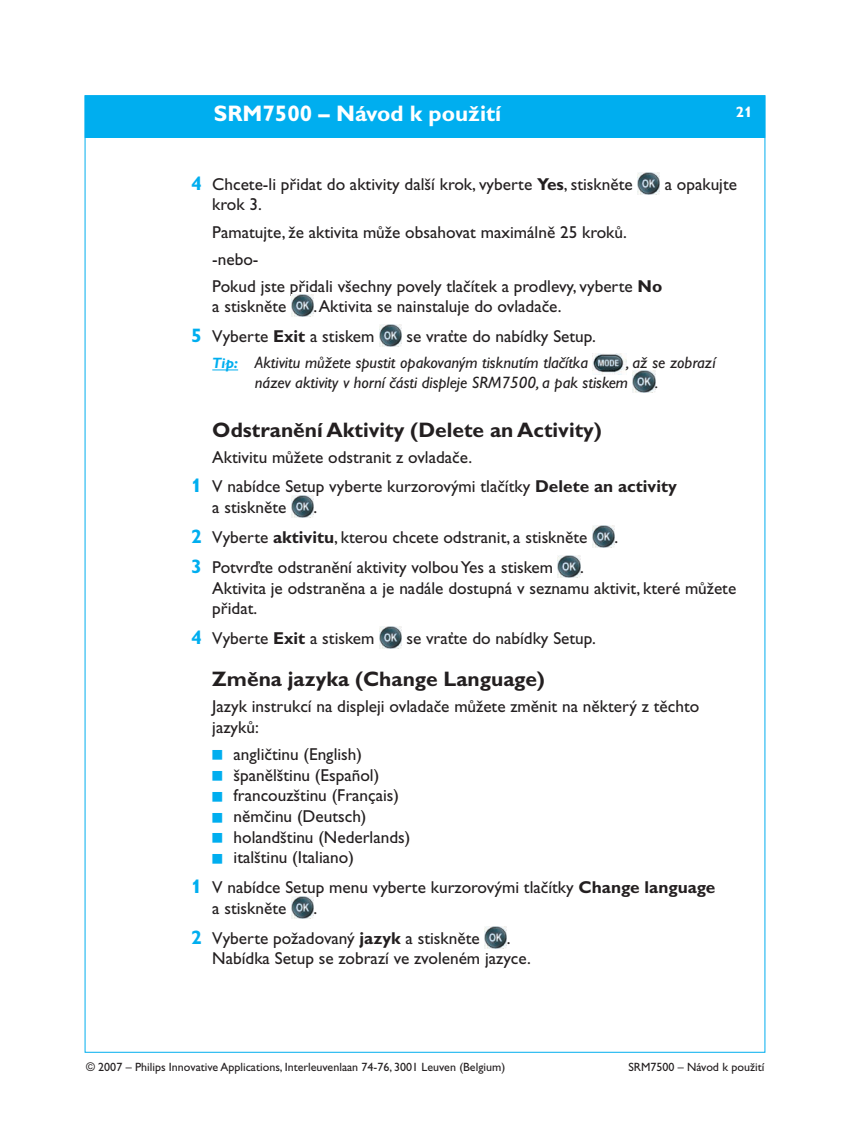
<style>
.page{position:relative;width:850px;height:1148px;background:#fff}
.page>*{position:absolute;margin:0;border:0;box-sizing:border-box;transform-origin:0 0}
.t1{font:700 22.5px "Gill Sans CE";color:#fff}
.t2{font:700 21px "Gill Sans CE";color:#231f20}
.t3{font:17.25px/20.7px "Gill Sans CE";color:#231f20}
.t4{font:italic 16.5px/19.8px "Gill Sans CE";color:#231f20}
.t5{font:700 15px "Gill Alt One";color:#fff}
.t6{font:12px "Gill Sans CE";color:#231f20}
.s1{font-family:"Gill Alt One";font-weight:700;font-size:19.5px;color:#00aeef}
.s2{font-weight:700}
.s3{font-weight:700;font-size:15px;color:#00aeef}
</style>
<div class="page">
<div style="left:85px;top:96px;width:679px;height:41px;background:#00aeef"></div>
<div style="left:85px;top:95px;width:680px;height:43px;border:2px solid #00aeef"></div>
<svg style="left:212px;top:369px;width:26px;height:1px"></svg>
<img style="left:637px;top:172px;width:23px;height:22px">
<img style="left:291px;top:295px;width:22px;height:22px">
<img style="left:379px;top:324px;width:22px;height:23px">
<img style="left:593px;top:354px;width:33px;height:20px">
<img style="left:632px;top:370px;width:23px;height:23px">
<img style="left:291px;top:495px;width:22px;height:22px">
<img style="left:592px;top:525px;width:22px;height:22px">
<img style="left:558px;top:555px;width:22px;height:22px">
<img style="left:379px;top:626px;width:22px;height:22px">
<img style="left:291px;top:896px;width:22px;height:22px">
<img style="left:484px;top:926px;width:23px;height:22px">
<h1 class="t1" style="left:214px;top:101px;width:289px">SRM7500 – Návod k použití</h1>
<p class="t5" style="left:736px;top:103px;width:18px">21</p>
<p class="t3" style="left:191px;top:174px;width:443px"><span class="s1">4</span> Chcete-li přidat do aktivity další krok, vyberte <span class="s2">Yes</span>, stiskněte</p>
<p class="t3" style="left:664px;top:174px;width:74px">a opakujte</p>
<p class="t3" style="left:212px;top:191px;width:451px;line-height:27.2px">krok 3.<br>Pamatujte, že aktivita může obsahovat maximálně 25 kroků. -nebo-<br>Pokud jste přidali všechny povely tlačítek a prodlevy, vyberte <span class="s2">No</span></p>
<p class="t3" style="left:212px;top:296px;width:76px">a stiskněte</p>
<p class="t3" style="left:191px;top:292px;width:370px;line-height:29.8px;text-indent:122px">. Aktivita se nainstaluje do ovladače.<br><span class="s1">5</span> Vyberte <span class="s2">Exit</span> a stiskem</p>
<p class="t3" style="left:406px;top:326px;width:189px">se vraťte do nabídky Setup.</p>
<p class="t4" style="left:212px;top:353px;width:377px"><span class="s3">Tip:</span> Aktivitu můžete spustit opakovaným tisknutím tlačítka</p>
<p class="t4" style="left:255px;top:353px;width:462px;text-indent:371px">, až se zobrazí název aktivity v horní části displeje SRM7500, a pak stiskem</p>
<p class="t4" style="left:655px;top:373px;width:5px">.</p>
<p class="t2" style="left:212px;top:417px;width:391px">Odstranění Aktivity (Delete an Activity)</p>
<p class="t3" style="left:191px;top:442px;width:487px;line-height:29.8px;text-indent:21px">Aktivitu můžete odstranit z ovladače.<br><span class="s1">1</span> V nabídce Setup vyberte kurzorovými tlačítky <span class="s2">Delete an activity</span></p>
<p class="t3" style="left:212px;top:497px;width:76px">a stiskněte</p>
<p class="t3" style="left:191px;top:492px;width:398px;line-height:29.8px;text-indent:122px">.<br><span class="s1">2</span> Vyberte <span class="s2">aktivitu</span>, kterou chcete odstranit, a stiskněte</p>
<p class="t3" style="left:614px;top:527px;width:4px">.</p>
<p class="t3" style="left:191px;top:556px;width:363px"><span class="s1">3</span> Potvrďte odstranění aktivity volbou Yes a stiskem</p>
<p class="t3" style="left:212px;top:556px;width:525px;text-indent:368px">.<br>Aktivita je odstraněna a je nadále dostupná v seznamu aktivit, které můžete přidat.</p>
<p class="t3" style="left:191px;top:627px;width:185px"><span class="s1">4</span> Vyberte <span class="s2">Exit</span> a stiskem</p>
<p class="t3" style="left:406px;top:627px;width:189px">se vraťte do nabídky Setup.</p>
<p class="t2" style="left:212px;top:667px;width:334px">Změna jazyka (Change Language)</p>
<p class="t3" style="left:212px;top:696px;width:488px">Jazyk instrukcí na displeji ovladače můžete změnit na některý z těchto jazyků:</p>
<p class="t3" style="left:233px;top:743px;width:178px">angličtinu (English) španělštinu (Español) francouzštinu (Français) němčinu (Deutsch) holandštinu (Nederlands) italštinu (Italiano)</p>
<p class="t3" style="left:212px;top:877px;width:504px;text-indent:-21px"><span class="s1">1</span> V nabídce Setup menu vyberte kurzorovými tlačítky <span class="s2">Change language </span>a stiskněte</p>
<p class="t3" style="left:191px;top:893px;width:290px;line-height:29.8px;text-indent:122px">.<br><span class="s1">2</span> Vyberte požadovaný <span class="s2">jazyk</span> a stiskněte</p>
<p class="t3" style="left:212px;top:927px;width:318px;text-indent:294px">.<br>Nabídka Setup se zobrazí ve zvoleném jazyce.</p>
<p class="t6" style="left:86px;top:1059px;width:420px">© 2007 – Philips Innovative Applications, Interleuvenlaan 74-76, 3001 Leuven (Belgium)</p>
<p class="t6" style="left:628px;top:1059px;width:137px">SRM7500 – Návod k použití</p>
</div>
